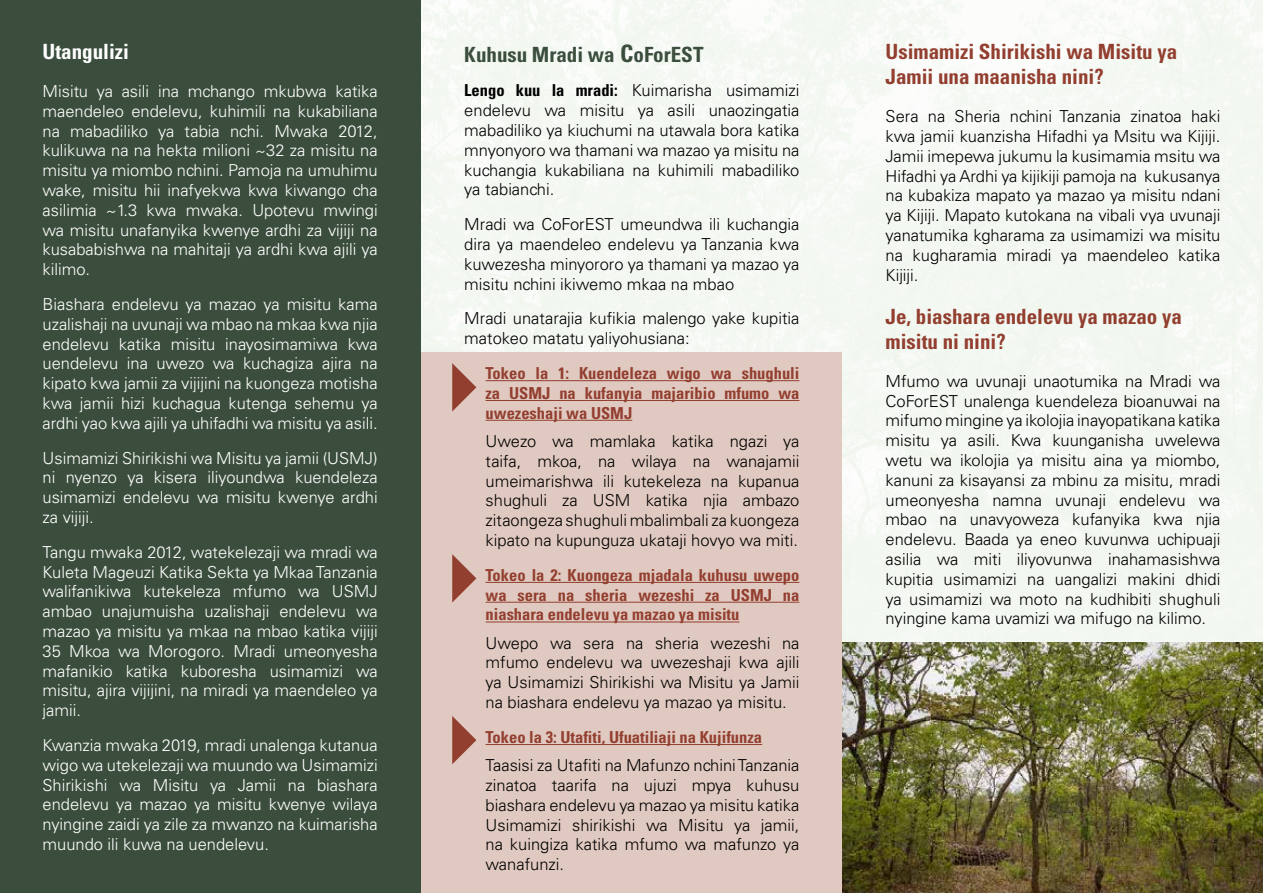
<style>
.page{position:relative;width:1263px;height:893px;background:#fff}
.page>*{position:absolute;margin:0;border:0;box-sizing:border-box;transform-origin:0 0}
.t1{font:700 condensed 21px/25.2px "Univers";color:#933f30}
.t2{font:700 condensed 21px "Univers";color:#3b4e3d}
.t3{font:700 condensed 21px "Univers";color:#fff}
.t4{font:300 16.5px/19.8px "Univers";color:#000;text-align:justify}
.t5{font:300 16.5px/19.8px "Univers";color:#fff;text-align:justify}
.t6{font:700 condensed 16.5px/19.8px "Univers";color:#933f30;text-align:justify}
.s1{font-size:24px}
.s2{font-weight:700;font-stretch:condensed}
</style>
<div class="page">
<div style="left:0;top:0;width:421px;height:893px;background:#3b4e3d"></div>
<img style="left:421px;top:0;width:842px;height:643px">
<div style="left:421px;top:353px;width:421px;height:540px;background:#e0c9c0"></div>
<hr style="left:486px;top:380px;width:313px;height:1px;background:#933f30">
<hr style="left:486px;top:400px;width:313px;height:1px;background:#933f30">
<hr style="left:486px;top:420px;width:146px;height:1px;background:#933f30">
<hr style="left:486px;top:582px;width:313px;height:1px;background:#933f30">
<hr style="left:486px;top:602px;width:313px;height:1px;background:#933f30">
<hr style="left:486px;top:622px;width:253px;height:1px;background:#933f30">
<hr style="left:486px;top:744px;width:276px;height:1px;background:#933f30">
<img style="left:842px;top:643px;width:421px;height:250px">
<svg style="left:452px;top:363px;width:24px;height:48px"></svg>
<svg style="left:452px;top:554px;width:24px;height:49px"></svg>
<svg style="left:452px;top:716px;width:24px;height:48px"></svg>
<p class="t3" style="left:43px;top:39px;width:88px">Utangulizi</p>
<p class="t5" style="left:43px;top:81px;width:337px">Misitu ya asili ina mchango mkubwa katika maendeleo endelevu, kuhimili na kukabiliana na mabadiliko ya tabia nchi. Mwaka 2012, kulikuwa na na hekta milioni ~32 za misitu na misitu ya miombo nchini. Pamoja na umuhimu wake, misitu hii inafyekwa kwa kiwango cha asilimia ~1.3 kwa mwaka. Upotevu mwingi wa misitu unafanyika kwenye ardhi za vijiji na kusababishwa na mahitaji ya ardhi kwa ajili ya kilimo.</p>
<p class="t5" style="left:43px;top:294px;width:337px">Biashara endelevu ya mazao ya misitu kama uzalishaji na uvunaji wa mbao na mkaa kwa njia endelevu katika misitu inayosimamiwa kwa uendelevu ina uwezo wa kuchagiza ajira na kipato kwa jamii za vijijini na kuongeza motisha kwa jamii hizi kuchagua kutenga sehemu ya ardhi yao kwa ajili ya uhifadhi wa misitu ya asili.</p>
<p class="t5" style="left:43px;top:448px;width:337px">Usimamizi Shirikishi wa Misitu ya jamii (USMJ) ni nyenzo ya kisera iliyoundwa kuendeleza usimamizi endelevu wa misitu kwenye ardhi za vijiji.</p>
<p class="t5" style="left:43px;top:542px;width:337px">Tangu mwaka 2012, watekelezaji wa mradi wa Kuleta Mageuzi Katika Sekta ya Mkaa Tanzania walifanikiwa kutekeleza mfumo wa USMJ ambao unajumuisha uzalishaji endelevu wa mazao ya misitu ya mkaa na mbao katika vijiji 35 Mkoa wa Morogoro. Mradi umeonyesha mafanikio katika kuboresha usimamizi wa misitu, ajira vijijini, na miradi ya maendeleo ya jamii.</p>
<p class="t5" style="left:43px;top:735px;width:337px">Kwanzia mwaka 2019, mradi unalenga kutanua wigo wa utekelezaji wa muundo wa Usimamizi Shirikishi wa Misitu ya Jamii na biashara endelevu ya mazao ya misitu kwenye wilaya nyingine zaidi ya zile za mwanzo na kuimarisha muundo ili kuwa na uendelevu.</p>
<p class="t2" style="left:464px;top:41px;width:241px">Kuhusu Mradi wa <span class="s1">C</span>oForEST</p>
<p class="t4" style="left:464px;top:81px;width:337px"><span class="s2">Lengo kuu la mradi:</span> Kuimarisha usimamizi endelevu wa misitu ya asili unaozingatia mabadiliko ya kiuchumi na utawala bora katika mnyonyoro wa thamani wa mazao ya misitu na kuchangia kukabiliana na kuhimili mabadiliko ya tabianchi.</p>
<p class="t4" style="left:464px;top:214px;width:337px">Mradi wa CoForEST umeundwa ili kuchangia dira ya maendeleo endelevu ya Tanzania kwa kuwezesha minyororo ya thamani ya mazao ya misitu nchini ikiwemo mkaa na mbao</p>
<p class="t4" style="left:464px;top:309px;width:337px">Mradi unatarajia kufikia malengo yake kupitia matokeo matatu yaliyohusiana:</p>
<p class="t6" style="left:486px;top:363px;width:315px">Tokeo la 1: Kuendeleza wigo wa shughuli za USMJ na kufanyia majaribio mfumo wa uwezeshaji wa USMJ</p>
<p class="t4" style="left:486px;top:431px;width:315px">Uwezo wa mamlaka katika ngazi ya taifa, mkoa, na wilaya na wanajamii umeimarishwa ili kutekeleza na kupanua shughuli za USM katika njia ambazo zitaongeza shughuli mbalimbali za kuongeza kipato na kupunguza ukataji hovyo wa miti.</p>
<p class="t6" style="left:486px;top:565px;width:315px">Tokeo la 2: Kuongeza mjadala kuhusu uwepo wa sera na sheria wezeshi za USMJ na niashara endelevu ya mazao ya misitu</p>
<p class="t4" style="left:486px;top:633px;width:315px">Uwepo wa sera na sheria wezeshi na mfumo endelevu wa uwezeshaji kwa ajili ya Usimamizi Shirikishi wa Misitu ya Jamii na biashara endelevu ya mazao ya misitu.</p>
<p class="t6" style="left:486px;top:727px;width:278px">Tokeo la 3: Utafiti, Ufuatiliaji na Kujifunza</p>
<p class="t4" style="left:486px;top:755px;width:315px">Taasisi za Utafiti na Mafunzo nchini Tanzania zinatoa taarifa na ujuzi mpya kuhusu biashara endelevu ya mazao ya misitu katika Usimamizi shirikishi wa Misitu ya jamii, na kuingiza katika mfumo wa mafunzo ya wanafunzi.</p>
<p class="t1" style="left:885px;top:39px;width:293px">Usimamizi Shirikishi wa Misitu ya<br>Jamii una maanisha nini?</p>
<p class="t4" style="left:885px;top:106px;width:336px">Sera na Sheria nchini Tanzania zinatoa haki kwa jamii kuanzisha Hifadhi ya Msitu wa Kijiji.<br>Jamii imepewa jukumu la kusimamia msitu wa Hifadhi ya Ardhi ya kijikiji pamoja na kukusanya na kubakiza mapato ya mazao ya misitu ndani ya Kijiji. Mapato kutokana na vibali vya uvunaji yanatumika kgharama za usimamizi wa misitu na kugharamia miradi ya maendeleo katika Kijiji.</p>
<p class="t1" style="left:885px;top:304px;width:298px">Je, biashara endelevu ya mazao ya misitu ni nini?</p>
<p class="t4" style="left:885px;top:371px;width:336px">Mfumo wa uvunaji unaotumika na Mradi wa CoForEST unalenga kuendeleza bioanuwai na mifumo mingine ya ikolojia inayopatikana katika misitu ya asili. Kwa kuunganisha uwelewa wetu wa ikolojia ya misitu aina ya miombo, kanuni za kisayansi za mbinu za misitu, mradi umeonyesha namna uvunaji endelevu wa mbao na unavyoweza kufanyika kwa njia endelevu. Baada ya eneo kuvunwa uchipuaji asilia wa miti iliyovunwa inahamasishwa kupitia usimamizi na uangalizi makini dhidi ya usimamizi wa moto na kudhibiti shughuli nyingine kama uvamizi wa mifugo na kilimo.</p>
</div>
